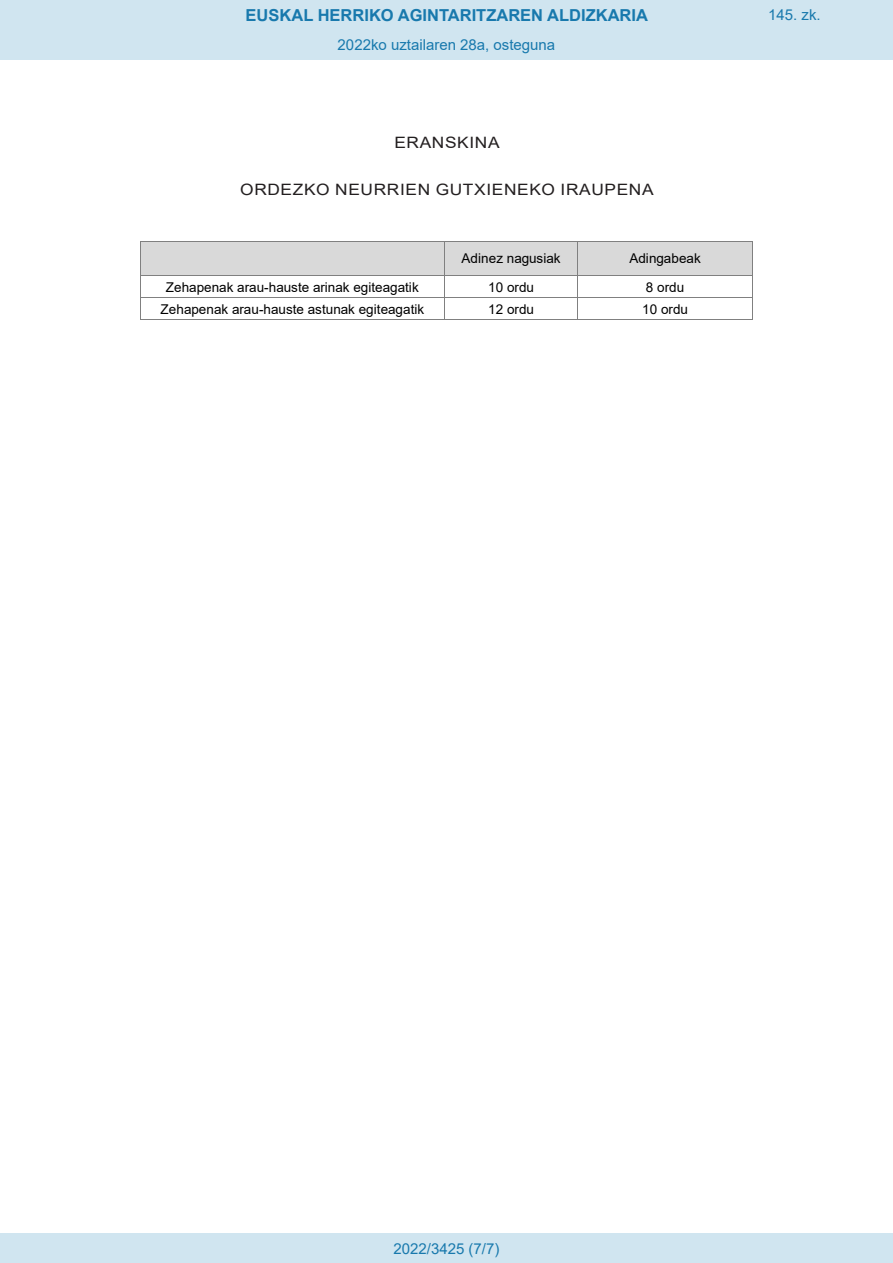
<style>
.page{position:relative;width:893px;height:1263px;background:#fff}
.page>*{position:absolute;margin:0;border:0;box-sizing:border-box;transform-origin:0 0}
.t1{font:700 16.5px "Arial";color:#1879ad}
.BOPVClave{font:15.6px "Arial";letter-spacing:.035em;color:#231f20;scale:1.11 1}
.Paginacion_Centro{font:15px "Arial";color:#1879ad}
.t2{font:13.5px "Arial";letter-spacing:.005em;color:#000}
</style>
<div class="page">
<div style="left:0;top:0;width:893px;height:60px;background:#d0e5f0"></div>
<div style="left:0;top:1233px;width:893px;height:30px;background:#d0e5f0"></div>
<div style="left:141px;top:241px;width:303px;height:34px;background:#d9d9d9"></div>
<div style="left:445px;top:241px;width:132px;height:34px;background:#d9d9d9"></div>
<div style="left:578px;top:241px;width:174px;height:34px;background:#d9d9d9"></div>
<hr style="left:141px;top:241px;width:303px;height:1px;background:#808080">
<hr style="left:445px;top:241px;width:132px;height:1px;background:#808080">
<hr style="left:578px;top:241px;width:174px;height:1px;background:#808080">
<hr style="left:140px;top:241px;width:1px;height:34px;background:#808080">
<hr style="left:444px;top:241px;width:1px;height:34px;background:#808080">
<hr style="left:577px;top:241px;width:1px;height:34px;background:#808080">
<hr style="left:752px;top:241px;width:1px;height:34px;background:#808080">
<hr style="left:141px;top:275px;width:303px;height:1px;background:#808080">
<hr style="left:445px;top:275px;width:132px;height:1px;background:#808080">
<hr style="left:578px;top:275px;width:174px;height:1px;background:#808080">
<hr style="left:141px;top:297px;width:303px;height:1px;background:#808080">
<hr style="left:445px;top:297px;width:132px;height:1px;background:#808080">
<hr style="left:578px;top:297px;width:174px;height:1px;background:#808080">
<svg style="left:140px;top:275px;width:1px;height:45px"></svg>
<hr style="left:141px;top:319px;width:303px;height:1px;background:#808080">
<svg style="left:444px;top:275px;width:1px;height:45px"></svg>
<hr style="left:445px;top:319px;width:132px;height:1px;background:#808080">
<svg style="left:577px;top:275px;width:1px;height:45px"></svg>
<hr style="left:578px;top:319px;width:174px;height:1px;background:#808080">
<svg style="left:752px;top:275px;width:1px;height:45px"></svg>
<p class="t1" style="left:246px;top:3px;width:404px">EUSKAL HERRIKO AGINTARITZAREN ALDIZKARIA</p>
<p class="Paginacion_Centro" style="left:338px;top:35px;width:219px">2022ko uztailaren 28a, osteguna</p>
<p class="BOPVClave" style="left:394px;top:132px;width:96px">ERANSKINA</p>
<p class="BOPVClave" style="left:240px;top:178px;width:374px">ORDEZKO NEURRIEN GUTXIENEKO IRAUPENA</p>
<p class="t2" style="left:462px;top:249px;width:101px">Adinez nagusiak</p>
<p class="t2" style="left:629px;top:249px;width:73px">Adingabeak</p>
<p class="t2" style="left:166px;top:278px;width:254px">Zehapenak arau-hauste arinak egiteagatik</p>
<p class="t2" style="left:488px;top:278px;width:47px">10 ordu</p>
<p class="t2" style="left:646px;top:278px;width:40px">8 ordu</p>
<p class="t2" style="left:161px;top:300px;width:265px">Zehapenak arau-hauste astunak egiteagatik</p>
<p class="t2" style="left:488px;top:300px;width:47px">12 ordu</p>
<p class="t2" style="left:642px;top:300px;width:47px">10 ordu</p>
<p class="Paginacion_Centro" style="left:768px;top:5px;width:54px">145. zk.</p>
<p class="Paginacion_Centro" style="left:393px;top:1238px;width:107px">2022/3425 (7/7)</p>
</div>
